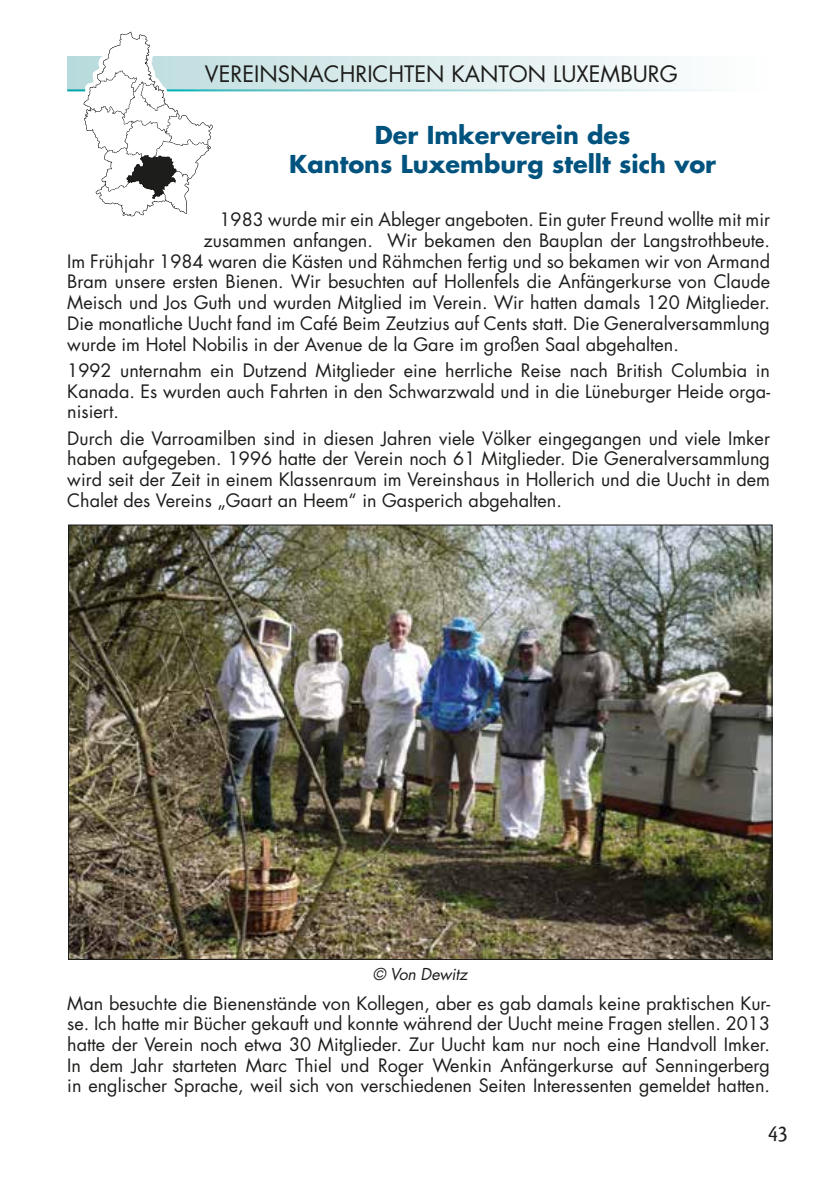
<style>
.page{position:relative;width:840px;height:1191px;background:#fff}
.page>*{position:absolute;margin:0;border:0;box-sizing:border-box;transform-origin:0 0}
.t1{font:700 24px/28.8px "Futura";color:#00537e;text-align:center}
.t2{font:24px "Cronos MM 408 12";color:#1d1d1b;scale:.89 1}
.t3{font:22px "Futura";color:#1d1d1b}
.t4{font:18px/20.8px "Futura";color:#1d1d1b;text-align:justify}
.t5{font:italic 16px "Futura";letter-spacing:-.01em;color:#1d1d1b}
</style>
<div class="page">
<svg style="left:67px;top:56px;width:594px;height:33px;background:#ddeded"></svg>
<svg style="left:79px;top:31px;width:138px;height:186px"></svg>
<img style="left:70px;top:526px;width:700px;height:432px">
<p class="t3" style="left:205px;top:60px;width:474px">VEREINSNACHRICHTEN KANTON LUXEMBURG</p>
<h1 class="t1" style="left:289px;top:120px;width:428px">Der Imkerverein des<br>Kantons Luxemburg stellt sich vor</h1>
<p class="t4" style="left:219px;top:209px;width:552px">1983 wurde mir ein Ableger angeboten. Ein guter Freund wollte mit mir</p>
<p class="t4" style="left:203px;top:230px;width:568px">zusammen anfangen. Wir bekamen den Bauplan der Langstrothbeute.</p>
<p class="t4" style="left:67px;top:251px;width:704px">Im Frühjahr 1984 waren die Kästen und Rähmchen fertig und so bekamen wir von Armand</p>
<p class="t4" style="left:67px;top:272px;width:704px">Bram unsere ersten Bienen. Wir besuchten auf Hollenfels die Anfängerkurse von Claude</p>
<p class="t4" style="left:67px;top:292px;width:704px">Meisch und Jos Guth und wurden Mitglied im Verein. Wir hatten damals 120 Mitglieder.</p>
<p class="t4" style="left:67px;top:313px;width:703px">Die monatliche Uucht fand im Café Beim Zeutzius auf Cents statt. Die Generalversammlung</p>
<p class="t4" style="left:67px;top:334px;width:613px">wurde im Hotel Nobilis in der Avenue de la Gare im großen Saal abgehalten.</p>
<p class="t4" style="left:67px;top:360px;width:704px">1992 unternahm ein Dutzend Mitglieder eine herrliche Reise nach British Columbia in Kanada. Es wurden auch Fahrten in den Schwarzwald und in die Lüneburger Heide orga&shy;nisiert.</p>
<p class="t4" style="left:67px;top:428px;width:703px">Durch die Varroamilben sind in diesen Jahren viele Völker eingegangen und viele Imker haben aufgegeben. 1996 hatte der Verein noch 61 Mitglieder. Die Generalversammlung wird seit der Zeit in einem Klassenraum im Vereinshaus in Hollerich und die Uucht in dem Chalet des Vereins „Gaart an Heem“ in Gasperich abgehalten.</p>
<p class="t5" style="left:372px;top:963px;width:96px">© Von Dewitz</p>
<p class="t4" style="left:67px;top:992px;width:704px">Man besuchte die Bienenstände von Kollegen, aber es gab damals keine praktischen Kur&shy;se. Ich hatte mir Bücher gekauft und konnte während der Uucht meine Fragen stellen. 2013 hatte der Verein noch etwa 30 Mitglieder. Zur Uucht kam nur noch eine Handvoll Imker.<br>In dem Jahr starteten Marc Thiel und Roger Wenkin Anfängerkurse auf Senningerberg in englischer Sprache, weil sich von verschiedenen Seiten Interessenten gemeldet hatten.</p>
<h1 class="t2" style="left:767px;top:1121px;width:24px">43</h1>
</div>
